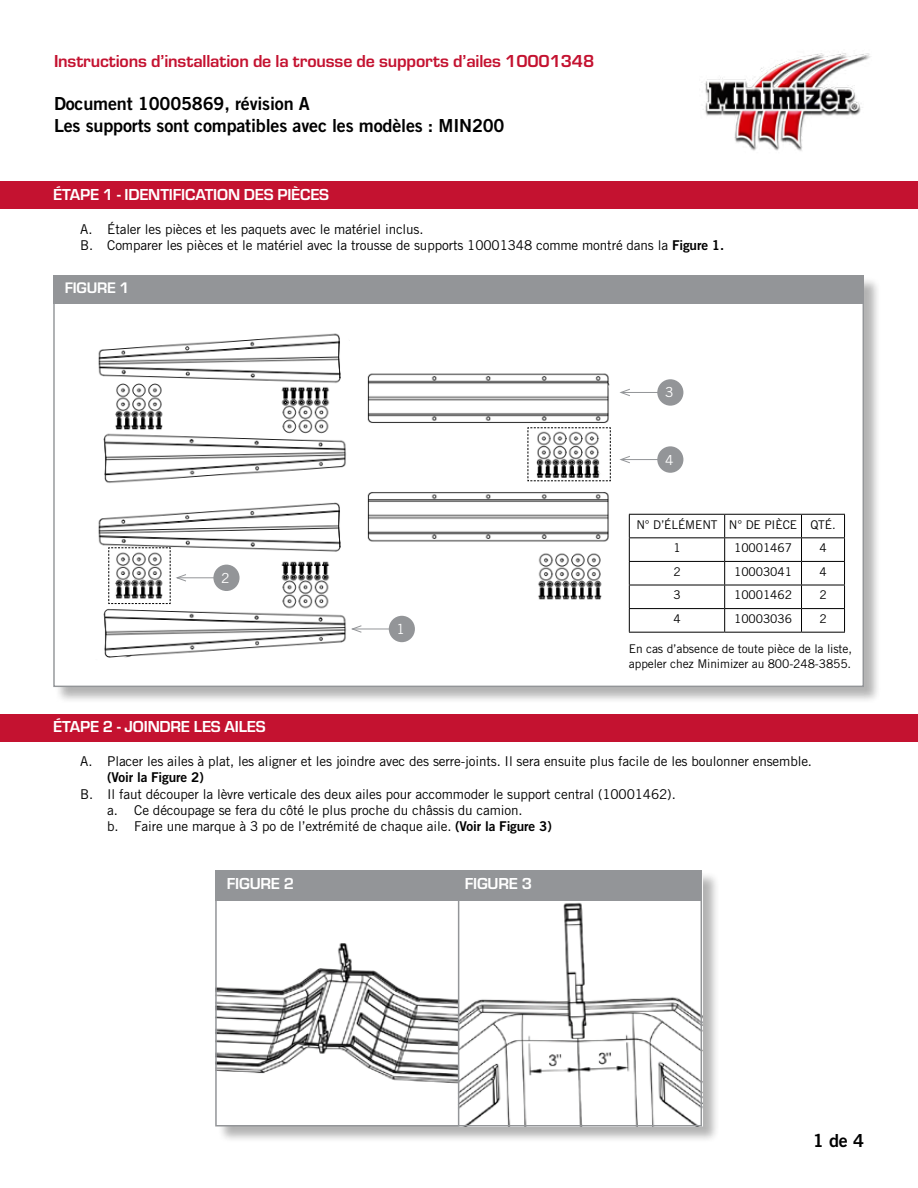
<style>
.page{position:relative;width:918px;height:1188px;background:#fff}
.page>*{position:absolute;margin:0;border:0;box-sizing:border-box;transform-origin:0 0}
.t1{font:18px/21.6px "Trade Gothic LT Std Bd 2";letter-spacing:-.01em;color:#000}
.t2{font:700 18px "Eurostile";letter-spacing:-.01em;color:#c41230}
.t3{font:700 16.5px "Eurostile";letter-spacing:-.01em;color:#fff}
.t4{font:700 15.9px "Eurostile";letter-spacing:-.01em;color:#fff}
.t5{font:13.8px "Trade Gothic LT Std";color:#fff}
.t6{font:13.5px/16.2px "Trade Gothic LT Std";letter-spacing:-.01em;color:#000}
.t7{font:13.5px "Trade Gothic LT Std Bd 2";letter-spacing:-.01em;color:#000}
.t8{font:12px/23.5px "Trade Gothic LT Std";letter-spacing:-.01em;color:#000}
.s1{font-family:"Trade Gothic LT Std Bd 2"}
</style>
<div class="page">
<div style="left:54px;top:276px;width:827px;height:428px;background:#000;opacity:.3"></div>
<div style="left:53px;top:275px;width:811px;height:412px;background:#fff;border:1px solid #939598"></div>
<div style="left:0;top:181px;width:918px;height:28px;background:#c41230"></div>
<img style="left:98px;top:333px;width:513px;height:325px">
<div style="left:53px;top:275px;width:811px;height:29px;background:#939598"></div>
<img style="left:703px;top:53px;width:168px;height:98px">
<hr style="left:629px;top:514px;width:96px;height:1px;background:#000">
<hr style="left:725px;top:514px;width:77px;height:1px;background:#000">
<hr style="left:802px;top:514px;width:43px;height:1px;background:#000">
<hr style="left:629px;top:537px;width:96px;height:1px;background:#000">
<hr style="left:725px;top:537px;width:77px;height:1px;background:#000">
<hr style="left:802px;top:537px;width:43px;height:1px;background:#000">
<hr style="left:629px;top:561px;width:96px;height:1px;background:#000">
<hr style="left:725px;top:561px;width:77px;height:1px;background:#000">
<hr style="left:802px;top:561px;width:43px;height:1px;background:#000">
<hr style="left:629px;top:585px;width:96px;height:1px;background:#000">
<hr style="left:725px;top:585px;width:77px;height:1px;background:#000">
<hr style="left:802px;top:585px;width:43px;height:1px;background:#000">
<hr style="left:629px;top:608px;width:96px;height:1px;background:#000">
<svg style="left:629px;top:515px;width:1px;height:117px"></svg>
<hr style="left:725px;top:608px;width:77px;height:1px;background:#000">
<svg style="left:724px;top:515px;width:1px;height:117px"></svg>
<hr style="left:802px;top:608px;width:43px;height:1px;background:#000">
<svg style="left:801px;top:515px;width:1px;height:117px"></svg>
<svg style="left:844px;top:515px;width:1px;height:117px"></svg>
<hr style="left:629px;top:632px;width:96px;height:1px;background:#000">
<hr style="left:725px;top:632px;width:77px;height:1px;background:#000">
<hr style="left:802px;top:632px;width:43px;height:1px;background:#000">
<svg style="left:527px;top:427px;width:84px;height:54px"></svg>
<div style="left:213px;top:565px;width:27px;height:26px;background:#939598;border-radius:50%"></div>
<div style="left:657px;top:446px;width:26px;height:27px;background:#939598;border-radius:50%"></div>
<div style="left:657px;top:379px;width:26px;height:27px;background:#939598;border-radius:50%"></div>
<div style="left:389px;top:616px;width:26px;height:26px;background:#939598;border-radius:50%"></div>
<hr style="left:177px;top:577px;width:38px;height:1px;background:#939598">
<svg style="left:108px;top:547px;width:79px;height:57px"></svg>
<hr style="left:621px;top:459px;width:38px;height:1px;background:#939598">
<svg style="left:619px;top:456px;width:11px;height:8px"></svg>
<hr style="left:621px;top:392px;width:38px;height:1px;background:#939598">
<svg style="left:619px;top:388px;width:11px;height:8px"></svg>
<hr style="left:352px;top:629px;width:39px;height:1px;background:#939598">
<svg style="left:350px;top:625px;width:12px;height:8px"></svg>
<div style="left:0;top:715px;width:918px;height:27px;background:#c41230"></div>
<div style="left:217px;top:872px;width:503px;height:271px;background:#000;opacity:.3"></div>
<div style="left:216px;top:870px;width:486px;height:256px;background:#fff"></div>
<img style="left:218px;top:943px;width:239px;height:141px">
<img style="left:457px;top:900px;width:242px;height:223px">
<div style="left:215px;top:870px;width:487px;height:30px;background:#939598"></div>
<div style="left:215px;top:873px;width:487px;height:253px;border:2px solid #939598"></div>
<hr style="left:458px;top:873px;width:1px;height:254px;background:#939598">
<h1 class="t2" style="left:54px;top:48px;width:542px">Instructions d’installation de la trousse de supports d’ailes 10001348</h1>
<h1 class="t1" style="left:54px;top:93px;width:452px">Document 10005869, révision A<br>Les supports sont compatibles avec les modèles : MIN200</h1>
<p class="t3" style="left:53px;top:183px;width:277px">ÉTAPE 1 - IDENTIFICATION DES PIÈCES</p>
<p class="t6" style="left:80px;top:221px;width:645px">A. Étaler les pièces et les paquets avec le matériel inclus.<br>B. Comparer les pièces et le matériel avec la trousse de supports 10001348 comme montré dans la <span class="s1">Figure 1.</span></p>
<p class="t4" style="left:65px;top:277px;width:66px">FIGURE 1</p>
<p class="t5" style="left:665px;top:384px;width:10px">3</p>
<p class="t5" style="left:665px;top:451px;width:10px">4</p>
<p class="t5" style="left:221px;top:570px;width:10px">2</p>
<p class="t5" style="left:397px;top:621px;width:10px">1</p>
<p class="t8" style="left:673px;top:512px;width:164px;text-indent:-37px">N° D’ÉLÉMENT N° DE PIÈCE QTÉ.<br>1</p>
<p class="t8" style="left:734px;top:536px;width:59px">10001467</p>
<p class="t8" style="left:819px;top:536px;width:9px">4</p>
<p class="t8" style="left:673px;top:560px;width:9px">2</p>
<p class="t8" style="left:734px;top:560px;width:59px">10003041</p>
<p class="t8" style="left:819px;top:560px;width:9px">4</p>
<p class="t8" style="left:673px;top:583px;width:9px">3</p>
<p class="t8" style="left:734px;top:583px;width:59px">10001462</p>
<p class="t8" style="left:819px;top:583px;width:9px">2</p>
<p class="t8" style="left:673px;top:607px;width:9px">4</p>
<p class="t8" style="left:734px;top:607px;width:59px">10003036</p>
<p class="t8" style="left:819px;top:607px;width:9px">2</p>
<p class="t8" style="left:629px;top:642px;width:225px;line-height:14.4px">En cas d’absence de toute pièce de la liste, appeler chez Minimizer au 800-248-3855.</p>
<p class="t3" style="left:53px;top:715px;width:214px">ÉTAPE 2 - JOINDRE LES AILES</p>
<p class="t6" style="left:80px;top:753px;width:733px">A. Placer les ailes à plat, les aligner et les joindre avec des serre-joints. Il sera ensuite plus facile de les boulonner ensemble.</p>
<p class="t7" style="left:107px;top:769px;width:98px">(Voir la Figure 2)</p>
<p class="t6" style="left:107px;top:785px;width:570px;text-indent:-27px">B. Il faut découper la lèvre verticale des deux ailes pour accommoder le support central (10001462). a. Ce découpage se fera du côté le plus proche du châssis du camion.<br>b. Faire une marque à 3 po de l’extrémité de chaque aile. <span class="s1">(Voir la Figure 3)</span></p>
<p class="t3" style="left:227px;top:872px;width:69px">FIGURE 2</p>
<p class="t3" style="left:465px;top:872px;width:69px">FIGURE 3</p>
<h1 class="t1" style="left:813px;top:1129px;width:53px">1 de 4</h1>
</div>
